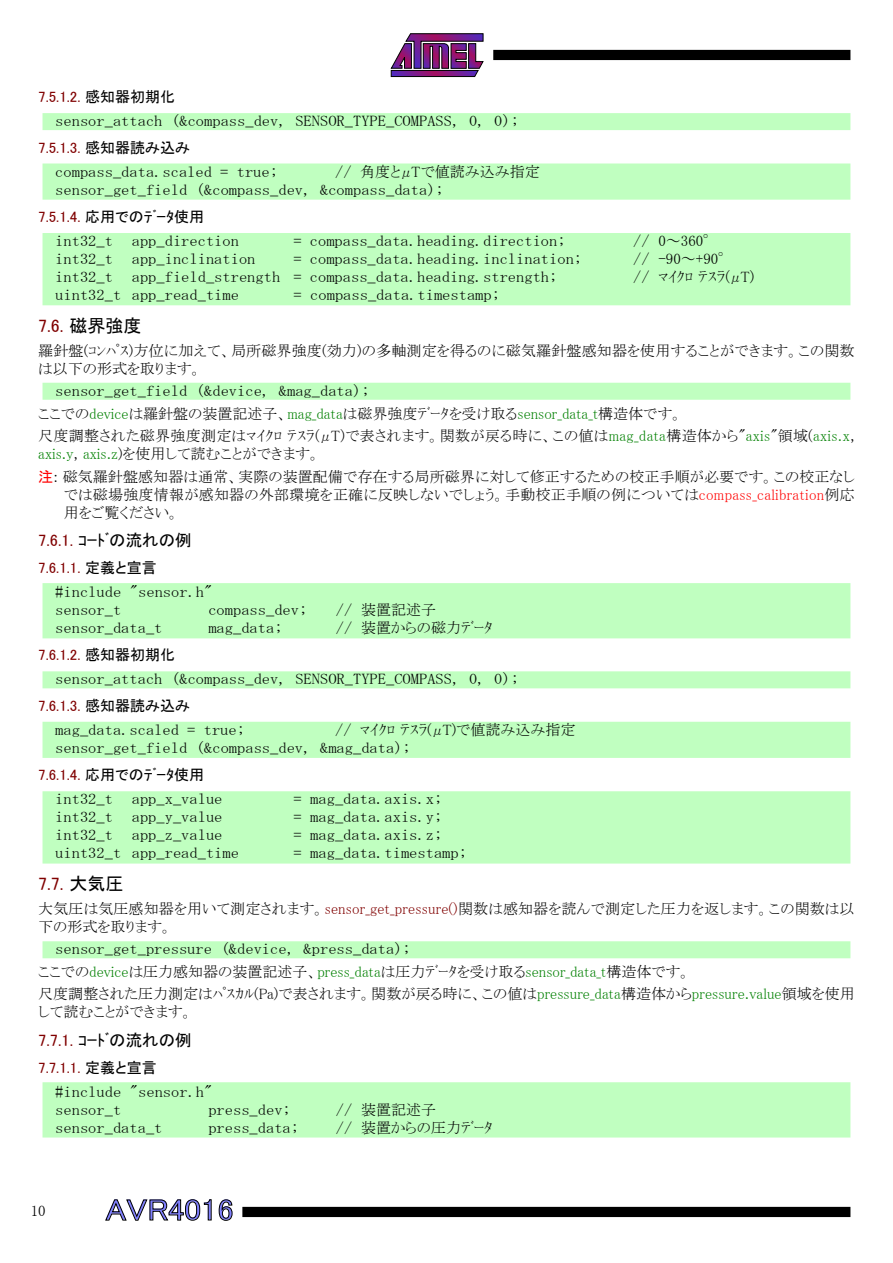
<style>
.page{position:relative;width:893px;height:1263px;background:#fff}
.page>*{position:absolute;margin:0;border:0;box-sizing:border-box;transform-origin:0 0}
.t1{font:30px "MS P Gothic";color:#8080ff;scale:1.1 1}
.t2{font:18px "MS P Gothic";color:#800000}
.t3{font:16.5px "MS P Gothic";color:#000}
.t4{font:15px/18px "MS Mincho";color:#000;scale:1.1 1}
.t5{font:15px/18px "MS P Mincho";color:#000}
.t6{font:15px "MS P Gothic";color:#800000}
.t7{font:15px "MS P Gothic";color:#000}
.s1{color:#000}
.s2{font-family:"MS Mincho"}
.s3{color:#800000}
.s4{color:#008000}
.s5{font-family:"MS P Gothic";color:#f00}
.s6{color:#f00}
</style>
<div class="page">
<svg style="left:390px;top:33px;width:94px;height:44px"></svg>
<div style="left:493px;top:50px;width:357px;height:10px;background:#000"></div>
<div style="left:242px;top:1207px;width:608px;height:10px;background:#000"></div>
<svg style="left:105px;top:1199px;width:107px;height:22px"></svg>
<svg style="left:219px;top:1199px;width:13px;height:22px"></svg>
<div style="left:43px;top:113px;width:807px;height:17px;background:#c0ffc0"></div>
<div style="left:43px;top:163px;width:807px;height:37px;background:#c0ffc0"></div>
<div style="left:43px;top:233px;width:807px;height:72px;background:#c0ffc0"></div>
<div style="left:43px;top:383px;width:807px;height:17px;background:#c0ffc0"></div>
<div style="left:43px;top:583px;width:807px;height:55px;background:#c0ffc0"></div>
<div style="left:43px;top:671px;width:807px;height:17px;background:#c0ffc0"></div>
<div style="left:43px;top:722px;width:807px;height:36px;background:#c0ffc0"></div>
<div style="left:43px;top:791px;width:807px;height:72px;background:#c0ffc0"></div>
<div style="left:43px;top:941px;width:807px;height:17px;background:#c0ffc0"></div>
<div style="left:43px;top:1082px;width:807px;height:55px;background:#c0ffc0"></div>
<p class="t6" style="left:38px;top:89px;width:138px">7.5.1.2. <span class="s1">感知器初期化</span></p>
<p class="t4" style="left:55px;top:112px;width:423px">sensor_attach (&amp;compass_dev, SENSOR_TYPE_COMPASS, 0, 0);</p>
<p class="t6" style="left:38px;top:140px;width:153px">7.5.1.3. <span class="s1">感知器読み込み</span></p>
<p class="t4" style="left:55px;top:163px;width:204px">compass_data.scaled = true;</p>
<p class="t5" style="left:335px;top:163px;width:206px"><span class="s2">//</span> 角度とμTで値読み込み指定</p>
<p class="t4" style="left:55px;top:181px;width:355px">sensor_get_field (&amp;compass_dev, &amp;compass_data);</p>
<p class="t7" style="left:38px;top:209px;width:167px"><span class="s3">7.5.1.4.</span> 応用でのﾃﾞｰﾀ使用</p>
<p class="t4" style="left:55px;top:232px;width:54px">int32_t</p>
<p class="t4" style="left:132px;top:232px;width:99px">app_direction</p>
<p class="t4" style="left:293px;top:232px;width:249px">= compass_data.heading.direction;</p>
<p class="t5" style="left:633px;top:232px;width:87px"><span class="s2">//</span> 0～360°</p>
<p class="t4" style="left:55px;top:250px;width:54px">int32_t</p>
<p class="t4" style="left:132px;top:250px;width:114px">app_inclination</p>
<p class="t4" style="left:293px;top:250px;width:264px">= compass_data.heading.inclination;</p>
<p class="t5" style="left:633px;top:250px;width:102px"><span class="s2">//</span> -90～+90°</p>
<p class="t4" style="left:55px;top:268px;width:54px">int32_t</p>
<p class="t4" style="left:132px;top:268px;width:388px">app_field_strength = compass_data.heading.strength;</p>
<p class="t5" style="left:633px;top:268px;width:123px"><span class="s2">//</span> ﾏｲｸﾛ ﾃｽﾗ(μT)</p>
<p class="t4" style="left:55px;top:286px;width:169px">uint32_t app_read_time</p>
<p class="t4" style="left:293px;top:286px;width:189px">= compass_data.timestamp;</p>
<p class="t2" style="left:38px;top:316px;width:105px">7.6. <span class="s1">磁界強度</span></p>
<p class="t5" style="left:38px;top:341px;width:818px">羅針盤(ｺﾝﾊﾟｽ)方位に加えて、局所磁界強度(効力)の多軸測定を得るのに磁気羅針盤感知器を使用することができます。この関数は以下の形式を取ります。</p>
<p class="t4" style="left:55px;top:382px;width:287px">sensor_get_field (&amp;device, &amp;mag_data);</p>
<p class="t5" style="left:38px;top:402px;width:818px;line-height:22.5px">ここでの<span class="s4">device</span>は羅針盤の装置記述子、<span class="s4">mag_data</span>は磁界強度ﾃﾞｰﾀを受け取る<span class="s4">sensor_data_t</span>構造体です。<br>尺度調整された磁界強度測定はﾏｲｸﾛ ﾃｽﾗ(μT)で表されます。関数が戻る時に、この値は<span class="s4">mag_data</span>構造体から"<span class="s4">axis</span>"領域(<span class="s4">axis.x</span>,</p>
<p class="t5" style="left:38px;top:443px;width:818px;line-height:22.5px"><span class="s4">axis.y</span>, <span class="s4">axis.z</span>)を使用して読むことができます。<br><span class="s5">注</span>: 磁気羅針盤感知器は通常、実際の装置配備で存在する局所磁界に対して修正するための校正手順が必要です。この校正なし</p>
<p class="t5" style="left:64px;top:485px;width:792px">では磁場強度情報が感知器の外部環境を正確に反映しないでしょう。手動校正手順の例については<span class="s6">compass_calibration</span>例応用をご覧ください。</p>
<p class="t3" style="left:38px;top:532px;width:155px"><span class="s3">7.6.1.</span> ｺｰﾄﾞの流れの例</p>
<p class="t6" style="left:38px;top:560px;width:120px">7.6.1.1. <span class="s1">定義と宣言</span></p>
<p class="t4" style="left:55px;top:583px;width:144px">#include "sensor.h" sensor_t</p>
<p class="t4" style="left:208px;top:601px;width:92px">compass_dev;</p>
<p class="t5" style="left:336px;top:601px;width:102px"><span class="s2">//</span> 装置記述子</p>
<p class="t4" style="left:55px;top:619px;width:99px">sensor_data_t</p>
<p class="t4" style="left:208px;top:619px;width:69px">mag_data;</p>
<p class="t5" style="left:336px;top:619px;width:158px"><span class="s2">//</span> 装置からの磁力ﾃﾞｰﾀ</p>
<p class="t6" style="left:38px;top:647px;width:138px">7.6.1.2. <span class="s1">感知器初期化</span></p>
<p class="t4" style="left:55px;top:670px;width:423px">sensor_attach (&amp;compass_dev, SENSOR_TYPE_COMPASS, 0, 0);</p>
<p class="t6" style="left:38px;top:698px;width:153px">7.6.1.3. <span class="s1">感知器読み込み</span></p>
<p class="t4" style="left:55px;top:721px;width:174px">mag_data.scaled = true;</p>
<p class="t5" style="left:335px;top:721px;width:242px"><span class="s2">//</span> ﾏｲｸﾛ ﾃｽﾗ(μT)で値読み込み指定</p>
<p class="t4" style="left:55px;top:739px;width:325px">sensor_get_field (&amp;compass_dev, &amp;mag_data);</p>
<p class="t7" style="left:38px;top:767px;width:167px"><span class="s3">7.6.1.4.</span> 応用でのﾃﾞｰﾀ使用</p>
<p class="t4" style="left:55px;top:790px;width:54px">int32_t</p>
<p class="t4" style="left:132px;top:790px;width:84px">app_x_value</p>
<p class="t4" style="left:293px;top:790px;width:137px">= mag_data.axis.x;</p>
<p class="t4" style="left:55px;top:808px;width:54px">int32_t</p>
<p class="t4" style="left:132px;top:808px;width:84px">app_y_value</p>
<p class="t4" style="left:293px;top:808px;width:137px">= mag_data.axis.y;</p>
<p class="t4" style="left:55px;top:826px;width:54px">int32_t</p>
<p class="t4" style="left:132px;top:826px;width:84px">app_z_value</p>
<p class="t4" style="left:293px;top:826px;width:137px">= mag_data.axis.z;</p>
<p class="t4" style="left:55px;top:844px;width:169px">uint32_t app_read_time</p>
<p class="t4" style="left:293px;top:844px;width:159px">= mag_data.timestamp;</p>
<p class="t2" style="left:38px;top:874px;width:87px">7.7. <span class="s1">大気圧</span></p>
<p class="t5" style="left:38px;top:899px;width:818px">大気圧は気圧感知器を用いて測定されます。<span class="s3">sensor_get_pressure()</span>関数は感知器を読んで測定した圧力を返します。この関数は以下の形式を取ります。</p>
<p class="t4" style="left:55px;top:940px;width:325px">sensor_get_pressure (&amp;device, &amp;press_data);</p>
<p class="t5" style="left:38px;top:960px;width:818px;line-height:22.5px">ここでの<span class="s4">device</span>は圧力感知器の装置記述子、<span class="s4">press_data</span>は圧力ﾃﾞｰﾀを受け取る<span class="s4">sensor_data_t</span>構造体です。<br>尺度調整された圧力測定はﾊﾟｽｶﾙ(Pa)で表されます。関数が戻る時に、この値は<span class="s4">pressure_data</span>構造体から<span class="s4">pressure.value</span>領域を使用</p>
<p class="t5" style="left:38px;top:1003px;width:156px">して読むことができます。</p>
<p class="t3" style="left:38px;top:1032px;width:155px"><span class="s3">7.7.1.</span> ｺｰﾄﾞの流れの例</p>
<p class="t6" style="left:38px;top:1060px;width:120px">7.7.1.1. <span class="s1">定義と宣言</span></p>
<p class="t4" style="left:55px;top:1082px;width:144px">#include "sensor.h" sensor_t</p>
<p class="t4" style="left:208px;top:1100px;width:76px">press_dev;</p>
<p class="t5" style="left:336px;top:1100px;width:102px"><span class="s2">//</span> 装置記述子</p>
<p class="t4" style="left:55px;top:1118px;width:99px">sensor_data_t</p>
<p class="t4" style="left:208px;top:1118px;width:84px">press_data;</p>
<p class="t5" style="left:336px;top:1118px;width:158px"><span class="s2">//</span> 装置からの圧力ﾃﾞｰﾀ</p>
<p class="t5" style="left:31px;top:1202px;width:16px">10</p>
<h1 class="t1" style="left:105px;top:1195px;width:118px">AVR4016</h1>
</div>
